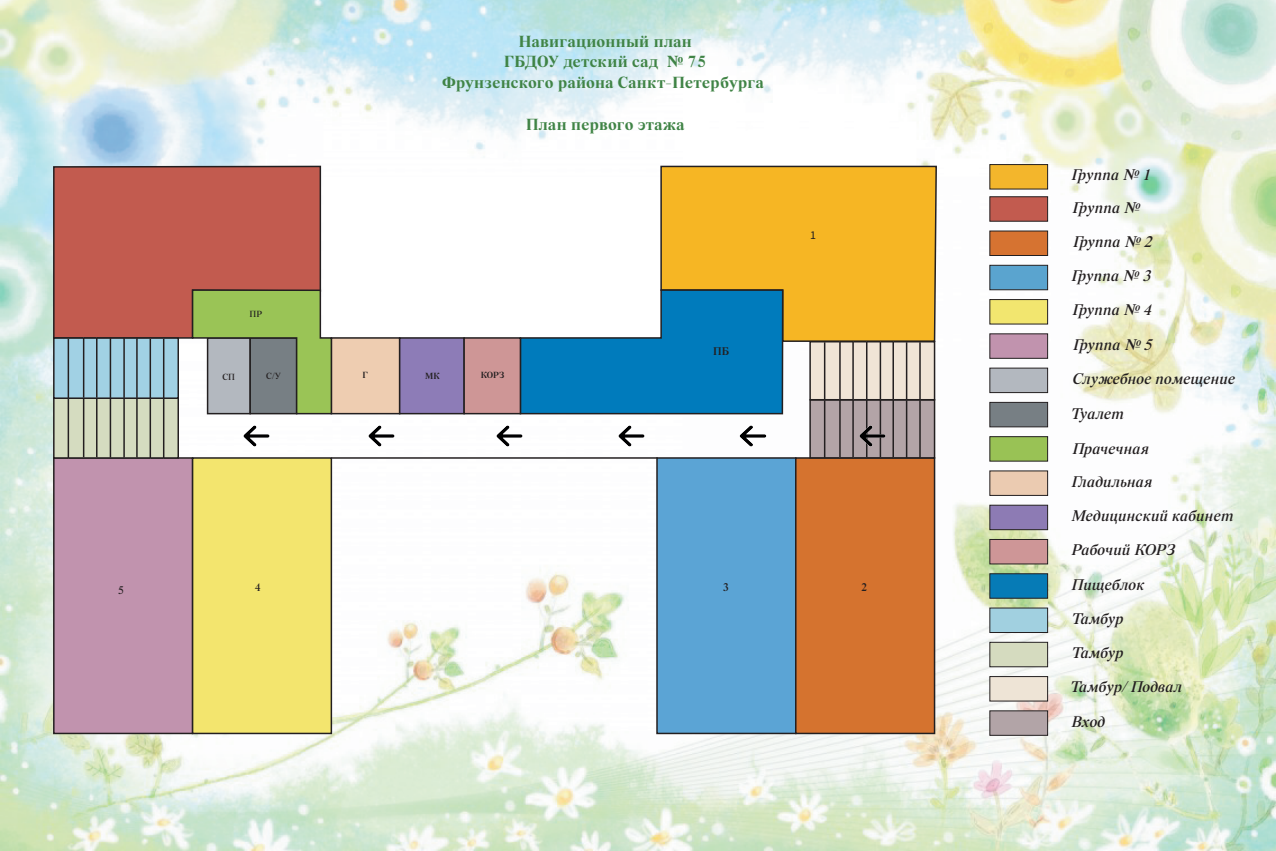
<style>
.page{position:relative;width:1276px;height:851px;background:#fff}
.page>*{position:absolute;margin:0;border:0;box-sizing:border-box;transform-origin:0 0}
.t1{font:700 17.25px/20.7px "Vremena";letter-spacing:.02em;color:#408446;text-align:center}
.t2{font:italic 16.5px/34.3px "Vremena";color:#231f20}
.t3{font:500 11.93px "Vremena";color:#231f20}
.t4{font:11.93px "Vremena";color:#231f20}
.t5{font:9.52px "Vremena";color:#231f20}
.t6{font:500 9.52px "Vremena";color:#231f20}
</style>
<div class="page">
<img style="left:0;top:0;width:1276px;height:850px">
<div style="left:659px;top:165px;width:278px;height:177px;background:#f6b624"></div>
<svg style="left:519px;top:288px;width:265px;height:127px"></svg>
<div style="left:331px;top:337px;width:69px;height:77px;background:#eecdb1;border:2px solid #231f20"></div>
<div style="left:399px;top:337px;width:66px;height:77px;background:#8d7cb7;border:2px solid #231f20"></div>
<div style="left:463px;top:337px;width:58px;height:77px;background:#ce9696;border:2px solid #231f20"></div>
<div style="left:52px;top:165px;width:270px;height:174px;background:#c25b4f"></div>
<div style="left:53px;top:457px;width:140px;height:277px;background:#c193ae;border:2px solid #231f20"></div>
<div style="left:192px;top:457px;width:140px;height:277px;background:#f3e56e;border:2px solid #231f20"></div>
<div style="left:656px;top:457px;width:140px;height:277px;background:#5ba4d5;border:2px solid #231f20"></div>
<div style="left:795px;top:457px;width:140px;height:277px;background:#d5732f;border:2px solid #231f20"></div>
<div style="left:53px;top:397px;width:126px;height:61px;background:#d5dcc0;border:2px solid #231f20"></div>
<hr style="left:163px;top:398px;width:1px;height:60px;background:#231f20">
<hr style="left:150px;top:398px;width:1px;height:60px;background:#231f20">
<hr style="left:123px;top:398px;width:2px;height:59px;background:#231f20">
<hr style="left:110px;top:398px;width:1px;height:59px;background:#231f20">
<hr style="left:96px;top:398px;width:1px;height:59px;background:#231f20">
<hr style="left:83px;top:398px;width:1px;height:59px;background:#231f20">
<hr style="left:68px;top:398px;width:1px;height:60px;background:#231f20">
<hr style="left:136px;top:398px;width:2px;height:59px;background:#231f20">
<div style="left:53px;top:337px;width:126px;height:62px;background:#a1d1e4;border:2px solid #231f20"></div>
<hr style="left:163px;top:338px;width:1px;height:60px;background:#231f20">
<hr style="left:150px;top:338px;width:1px;height:60px;background:#231f20">
<hr style="left:123px;top:338px;width:2px;height:60px;background:#231f20">
<hr style="left:110px;top:338px;width:1px;height:60px;background:#231f20">
<hr style="left:96px;top:338px;width:1px;height:59px;background:#231f20">
<hr style="left:83px;top:338px;width:1px;height:59px;background:#231f20">
<hr style="left:68px;top:338px;width:1px;height:60px;background:#231f20">
<hr style="left:136px;top:338px;width:2px;height:60px;background:#231f20">
<div style="left:809px;top:399px;width:126px;height:59px;background:#b3a4a7;border:2px solid #231f20"></div>
<hr style="left:919px;top:400px;width:1px;height:58px;background:#231f20">
<hr style="left:906px;top:400px;width:1px;height:58px;background:#231f20">
<hr style="left:879px;top:400px;width:2px;height:57px;background:#231f20">
<hr style="left:866px;top:400px;width:1px;height:57px;background:#231f20">
<hr style="left:852px;top:399px;width:2px;height:58px;background:#231f20">
<hr style="left:839px;top:399px;width:1px;height:58px;background:#231f20">
<hr style="left:824px;top:400px;width:1px;height:58px;background:#231f20">
<hr style="left:892px;top:400px;width:2px;height:57px;background:#231f20">
<div style="left:809px;top:341px;width:126px;height:59px;background:#f0e4d6;border:2px solid #231f20"></div>
<hr style="left:919px;top:342px;width:1px;height:58px;background:#231f20">
<hr style="left:906px;top:342px;width:1px;height:58px;background:#231f20">
<hr style="left:879px;top:342px;width:2px;height:57px;background:#231f20">
<hr style="left:866px;top:342px;width:1px;height:57px;background:#231f20">
<hr style="left:852px;top:341px;width:2px;height:58px;background:#231f20">
<hr style="left:839px;top:341px;width:1px;height:58px;background:#231f20">
<hr style="left:824px;top:342px;width:1px;height:58px;background:#231f20">
<hr style="left:892px;top:342px;width:2px;height:57px;background:#231f20">
<svg style="left:191px;top:288px;width:142px;height:127px"></svg>
<hr style="left:331px;top:457px;width:327px;height:1px;background:#231f20">
<div style="left:989px;top:164px;width:59px;height:25px;background:#f3b62c;border:1px solid #231f20"></div>
<div style="left:989px;top:196px;width:59px;height:25px;background:#c25b4f;border:1px solid #231f20"></div>
<div style="left:989px;top:230px;width:59px;height:26px;background:#d67331;border:1px solid #231f20"></div>
<div style="left:989px;top:265px;width:59px;height:25px;background:#5aa4cf;border:1px solid #231f20"></div>
<div style="left:989px;top:299px;width:59px;height:25px;background:#f2e66f;border:1px solid #231f20"></div>
<div style="left:989px;top:333px;width:59px;height:25px;background:#c193ae"></div>
<div style="left:989px;top:367px;width:59px;height:26px;background:#b3b8bf;border:1px solid #231f20"></div>
<div style="left:989px;top:402px;width:59px;height:25px;background:#777f84;border:1px solid #231f20"></div>
<div style="left:989px;top:436px;width:59px;height:25px;background:#99c255;border:1px solid #231f20"></div>
<div style="left:989px;top:470px;width:59px;height:25px;background:#ebcbb1"></div>
<div style="left:989px;top:504px;width:59px;height:26px;background:#8d7bb4;border:1px solid #231f20"></div>
<div style="left:989px;top:539px;width:59px;height:25px;background:#ce9697;border:1px solid #231f20"></div>
<div style="left:989px;top:573px;width:59px;height:25px;background:#067bb6;border:1px solid #231f20"></div>
<div style="left:989px;top:607px;width:59px;height:25px;background:#a1d0e0"></div>
<div style="left:989px;top:641px;width:59px;height:26px;background:#d5dbbf;border:1px solid #231f20"></div>
<div style="left:989px;top:676px;width:59px;height:25px;background:#eee4d6;border:1px solid #231f20"></div>
<div style="left:989px;top:710px;width:59px;height:25px;background:#b2a4a7"></div>
<img style="left:852px;top:421px;width:41px;height:30px">
<img style="left:729px;top:420px;width:47px;height:31px">
<img style="left:608px;top:420px;width:47px;height:31px">
<img style="left:486px;top:421px;width:47px;height:30px">
<img style="left:358px;top:421px;width:47px;height:30px">
<img style="left:233px;top:420px;width:47px;height:31px">
<svg style="left:811px;top:231px;width:4px;height:7px"></svg>
<p class="t5" style="left:249px;top:308px;width:14px">ПР</p>
<p class="t1" style="left:442px;top:32px;width:323px">Навигационный план<br>ГБДОУ детский сад № 75<br>Фрунзенского района Санкт-Петербурга</p>
<p class="t1" style="left:526px;top:114px;width:160px">План первого этажа</p>
<p class="t3" style="left:713px;top:344px;width:17px">ПБ</p>
<p class="t5" style="left:266px;top:370px;width:16px">С/У</p>
<p class="t6" style="left:425px;top:370px;width:16px">МК</p>
<p class="t6" style="left:481px;top:369px;width:25px">КОРЗ</p>
<p class="t5" style="left:222px;top:371px;width:14px">СП</p>
<p class="t6" style="left:362px;top:369px;width:7px">Г</p>
<p class="t4" style="left:118px;top:583px;width:7px">5</p>
<p class="t4" style="left:255px;top:580px;width:7px">4</p>
<p class="t3" style="left:722px;top:580px;width:8px">3</p>
<p class="t3" style="left:861px;top:580px;width:8px">2</p>
<p class="t2" style="left:1071px;top:159px;width:81px">Группа № 1</p>
<p class="t2" style="left:1072px;top:191px;width:69px">Группа №</p>
<p class="t2" style="left:1070px;top:225px;width:166px">Группа № 2<br>Группа № 3<br>Группа № 4<br>Группа № 5<br>Служебное помещение<br>Туалет<br>Прачечная<br>Гладильная<br>Медицинский кабинет<br>Рабочий КОРЗ<br>Пищеблок<br>Тамбур<br>Тамбур</p>
<p class="t2" style="left:1069px;top:670px;width:114px">Тамбур/ Подвал</p>
<p class="t2" style="left:1071px;top:705px;width:35px">Вход</p>
</div>
